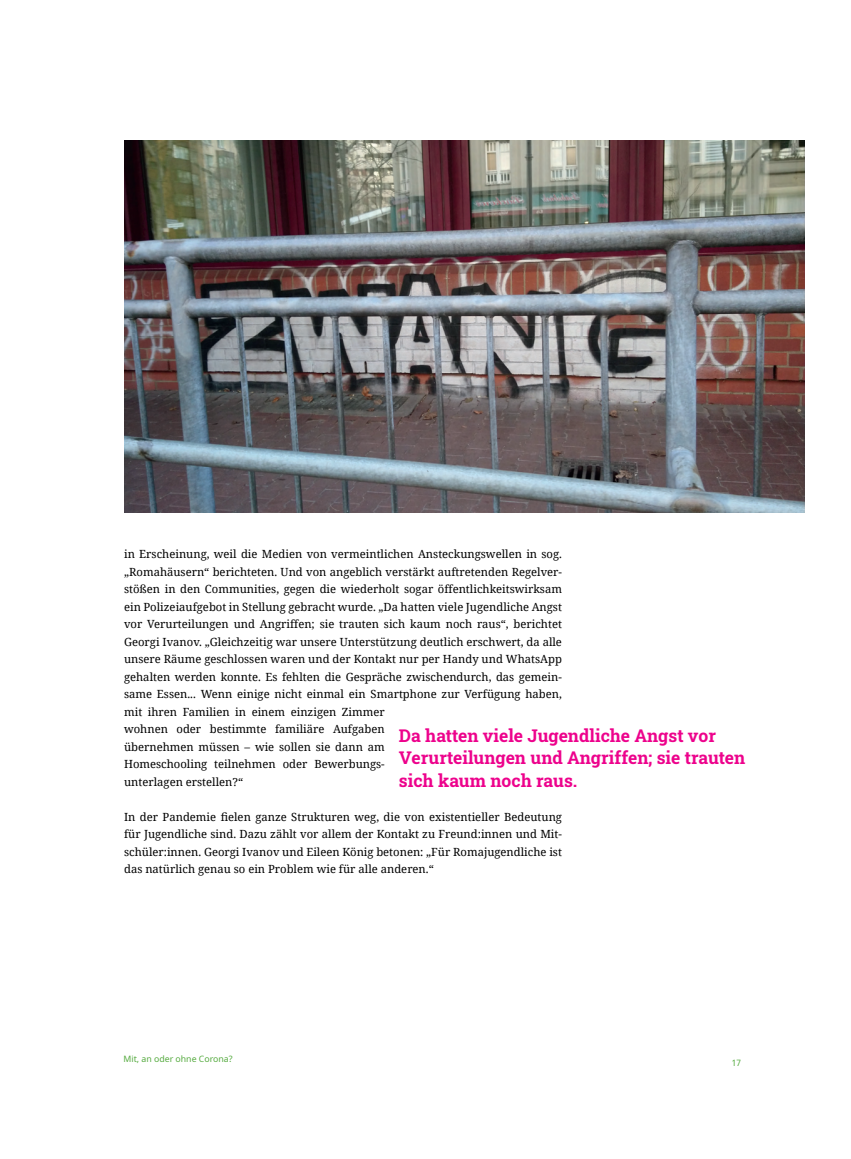
<style>
.page{position:relative;width:851px;height:1159px;background:#fff}
.page>*{position:absolute;margin:0;border:0;box-sizing:border-box;transform-origin:0 0}
.t1{font:700 17.5px/22.5px "Roboto Slab";color:#ed028c}
.t2{font:11.25px/17.5px "Noto Serif";color:#000}
.t3{font:8.75px "Noto Sans";color:#56ab40}
.t4{font:semi-condensed 8.75px "Noto Sans";color:#56ab40}
</style>
<div class="page">
<img style="left:124px;top:140px;width:680px;height:372px">
<p class="t2" style="left:124px;top:545px;width:439px">in Erscheinung, weil die Medien von vermeintlichen Ansteckungswellen in sog. „Romahäusern“ berichteten. Und von angeblich verstärkt auftretenden Regelver&shy;stößen in den Communities, gegen die wiederholt sogar öffentlichkeitswirksam ein Polizeiaufgebot in Stellung gebracht wurde. „Da hatten viele Jugendliche Angst vor Verurteilungen und Angriffen; sie trauten sich kaum noch raus“, berichtet Georgi Ivanov. „Gleichzeitig war unsere Unterstützung deutlich erschwert, da alle unsere Räume geschlossen waren und der Kontakt nur per Handy und WhatsApp gehalten werden konnte. Es fehlten die Gespräche zwischendurch, das gemein&shy;same Essen... Wenn einige nicht einmal ein Smartphone zur Verfügung haben, mit ihren Familien in einem einzigen Zimmer<br>wohnen oder bestimmte familiäre Aufgaben<br>übernehmen müssen – wie sollen sie dann am<br>Homeschooling teilnehmen oder Bewerbungs-<br>unterlagen erstellen?“</p>
<p class="t2" style="left:124px;top:807px;width:439px;text-align:justify">In der Pandemie fielen ganze Strukturen weg, die von existentieller Bedeutung für Jugendliche sind. Dazu zählt vor allem der Kontakt zu Freund:innen und Mit&shy;schüler:innen. Georgi Ivanov und Eileen König betonen: „Für Romajugendliche ist das natürlich genau so ein Problem wie für alle anderen.“</p>
<h1 class="t1" style="left:399px;top:723px;width:348px">Da hatten viele Jugendliche Angst vor<br>Verurteilungen und Angriffen; sie trauten sich kaum noch raus.</h1>
<p class="t3" style="left:123px;top:1053px;width:111px">Mit, an oder ohne Corona?</p>
<p class="t4" style="left:731px;top:1056px;width:11px">17</p>
</div>
